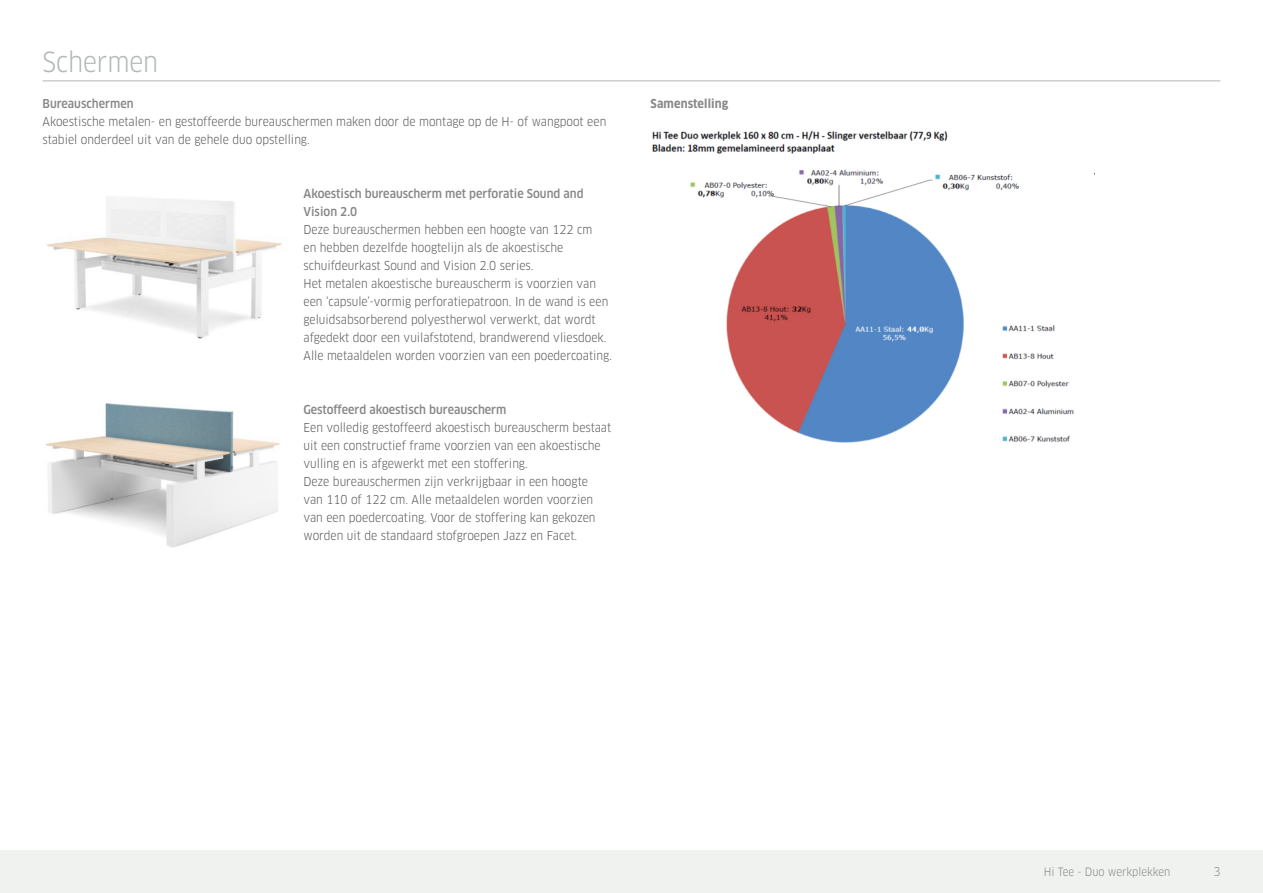
<style>
.page{position:relative;width:1263px;height:893px;background:#fff}
.page>*{position:absolute;margin:0;border:0;box-sizing:border-box;transform-origin:0 0}
.t1{font:27px "Clan Narrow";letter-spacing:-.005em;color:#b1b8b6}
.t2{font:12px/18px "Clan Narrow";color:#575756}
.t3{font:500 12px/18px "Clan Narrow";color:#878787}
.t4{font:700 12px "Clan Narrow";letter-spacing:.01em;color:#878787}
.t5{font:12px "Clan Narrow";color:#878787}
.t6{font:11.25px "Clan Narrow";letter-spacing:-.005em;color:#878787}
</style>
<div class="page">
<div style="left:0;top:850px;width:1263px;height:43px;background:#f0f2f0"></div>
<hr style="left:43px;top:81px;width:1177px;height:1px;background:#b1b8b6">
<img style="left:47px;top:196px;width:235px;height:143px">
<img style="left:46px;top:403px;width:234px;height:145px">
<img style="left:652px;top:130px;width:422px;height:313px">
<h1 class="t1" style="left:43px;top:45px;width:117px">Schermen</h1>
<p class="t3" style="left:43px;top:95px;width:93px">Bureauschermen</p>
<p class="t2" style="left:43px;top:113px;width:565px">Akoestische metalen- en gestoffeerde bureauschermen maken door de montage op de H- of wangpoot een stabiel onderdeel uit van de gehele duo opstelling.</p>
<p class="t3" style="left:303px;top:185px;width:282px">Akoestisch bureauscherm met perforatie Sound and<br>Vision 2.0</p>
<p class="t2" style="left:303px;top:221px;width:310px">Deze bureauschermen hebben een hoogte van 122 cm<br>en hebben dezelfde hoogtelijn als de akoestische schuifdeurkast Sound and Vision 2.0 series.<br>Het metalen akoestische bureauscherm is voorzien van een ‘capsule’-vormig perforatiepatroon. In de wand is een geluidsabsorberend polyestherwol verwerkt, dat wordt afgedekt door een vuilafstotend, brandwerend vliesdoek.<br>Alle metaaldelen worden voorzien van een poedercoating.</p>
<p class="t3" style="left:303px;top:401px;width:204px">Gestoffeerd akoestisch bureauscherm</p>
<p class="t2" style="left:303px;top:419px;width:309px">Een volledig gestoffeerd akoestisch bureauscherm bestaat uit een constructief frame voorzien van een akoestische vulling en is afgewerkt met een stoffering.<br>Deze bureauschermen zijn verkrijgbaar in een hoogte<br>van 110 of 122 cm. Alle metaaldelen worden voorzien van een poedercoating. Voor de stoffering kan gekozen worden uit de standaard stofgroepen Jazz en Facet.</p>
<p class="t4" style="left:651px;top:96px;width:79px">Samenstelling</p>
<p class="t6" style="left:1044px;top:865px;width:128px">Hi Tee - Duo werkplekken</p>
<p class="t5" style="left:1213px;top:864px;width:9px">3</p>
</div>
